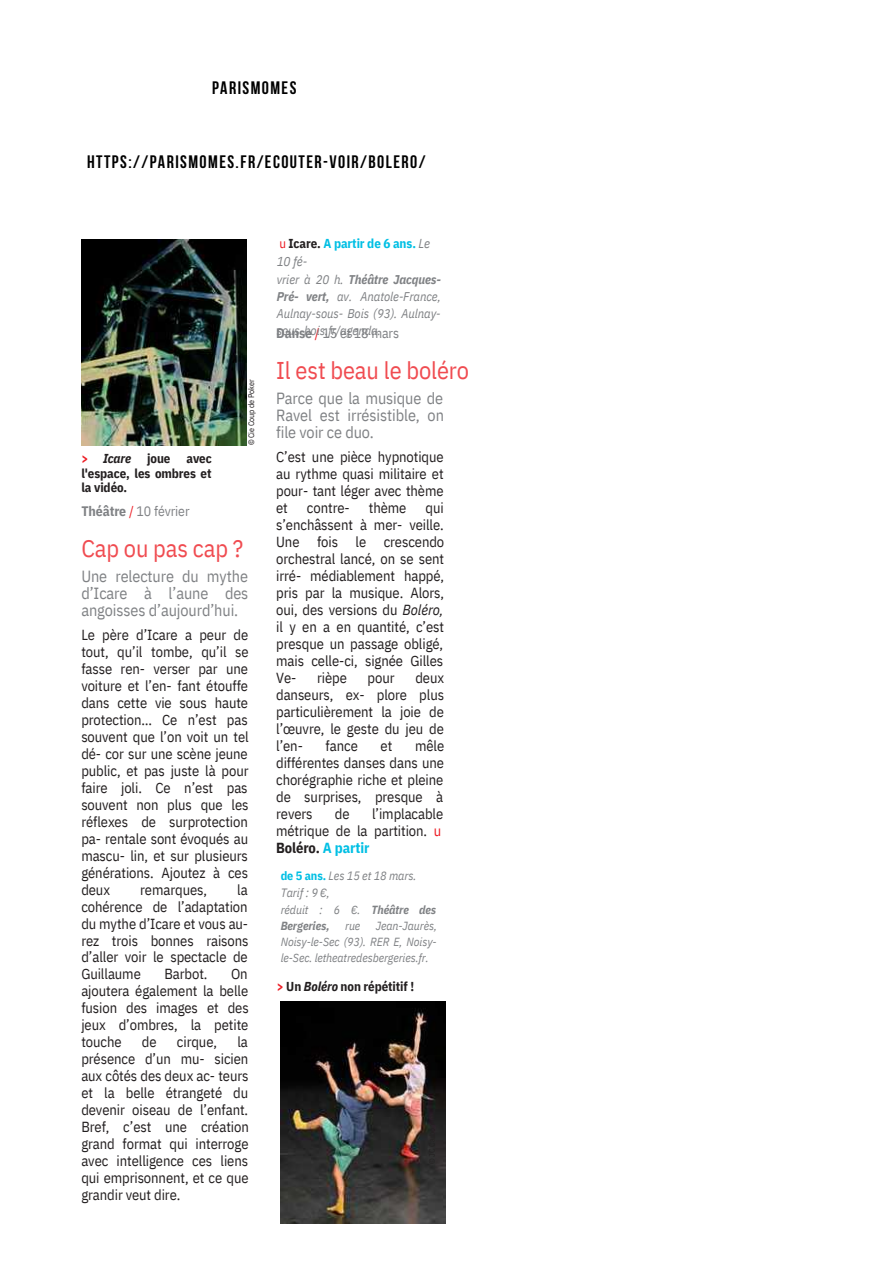
<style>
.page{position:relative;width:893px;height:1264px;background:#fff}
.page>*{position:absolute;margin:0;border:0;box-sizing:border-box;transform-origin:0 0}
.t1{font:24.3px "IBM Plex Sans Cond";letter-spacing:-.005em;color:#f04c51}
.t2{font:700 18px "Bebas Neue";letter-spacing:.08em;color:#000}
.t3{font:16.2px/17px "IBM Plex Sans Cond";letter-spacing:-.005em;color:#808285;text-align:justify}
.t4{font:14.55px/17px "IBM Plex Sans Cond";letter-spacing:-.005em;color:#231f20;text-align:justify}
.t5{font:13.8px "IBM Plex Sans Cond";letter-spacing:-.005em;color:#808285}
.t6{font:700 12.9px/14.5px "IBM Plex Sans Cond";letter-spacing:-.005em;color:#231f20;text-align:justify}
.t7{font:700 12.9px/18.1px "IBM Plex Sans Cond";letter-spacing:-.005em;color:#00bfe4}
.t8{font:italic 12.6px/17px "IBM Plex Sans Cond";letter-spacing:-.005em;color:#808285;text-align:justify}
.t9{font:italic 12px/17px "IBM Plex Sans Cond";letter-spacing:-.005em;color:#808285}
.t10{font:italic 11.85px/15.9px "IBM Plex Sans Cond";letter-spacing:-.005em;color:#808285;text-align:justify}
.t11{font:italic 700 11.85px/15.9px "IBM Plex Sans Cond";letter-spacing:-.005em;color:#808285}
.t12{font:8.1px "IBM Plex Sans Cond";letter-spacing:-.005em;color:#231f20}
.s1{color:#ed1c24}
.s2{font-style:italic}
.s3{font-weight:700}
.s4{font-weight:400;color:#ed1c24}
.s5{color:#231f20}
.s6{font-weight:400;font-style:italic;color:#808285}
.s7{font-weight:700;color:#00bfe4}
.s8{font-weight:700;font-style:normal;color:#00bfe4}
.s9{font-weight:400}
</style>
<div class="page">
<img style="left:81px;top:239px;width:166px;height:206px">
<img style="left:281px;top:1001px;width:164px;height:222px">
<p class="t2" style="left:212px;top:80px;width:86px">PARISMOMES</p>
<p class="t2" style="left:87px;top:154px;width:340px">HTTPS://PARISMOMES.FR/ECOUTER-VOIR/BOLERO/</p>
<p class="t6" style="left:81px;top:451px;width:132px"><span class="s1">&gt;</span> <span class="s2">Icare</span> joue avec l'espace, les ombres et la vidéo.</p>
<p class="t5" style="left:81px;top:502px;width:110px"><span class="s3">Théâtre</span> <span class="s1">/</span> 10 février</p>
<p class="t12" style="left:246px;top:445px;width:68px;rotate:-90deg">© Cie Coup de Poker</p>
<h1 class="t1" style="left:81px;top:531px;width:163px">Cap ou pas cap ?</h1>
<p class="t3" style="left:81px;top:567px;width:168px">Une relecture du mythe d’Icare à l’aune des angoisses d’aujourd’hui.</p>
<p class="t4" style="left:81px;top:626px;width:169px">Le père d’Icare a peur de tout, qu’il tombe, qu’il se fasse ren- verser par une voiture et l’en- fant étouffe dans cette vie sous haute protection… Ce n’est pas souvent que l’on voit un tel dé- cor sur une scène jeune public, et pas juste là pour faire joli. Ce n’est pas souvent non plus que les réflexes de surprotection pa- rentale sont évoqués au mascu- lin, et sur plusieurs générations. Ajoutez à ces deux</p>
<p class="t4" style="left:81px;top:880px;width:169px;text-indent:156px">la cohérence de l’adaptation du mythe d’Icare et vous au&shy;rez trois bonnes raisons d’aller voir le spectacle de Guillaume</p>
<p class="t4" style="left:140px;top:880px;width:68px">remarques,</p>
<p class="t4" style="left:164px;top:965px;width:45px">Barbot.</p>
<p class="t4" style="left:81px;top:965px;width:169px;text-indent:150px">On ajoutera également la belle fusion des images et des jeux d’ombres, la petite touche</p>
<p class="t4" style="left:81px;top:1033px;width:169px;text-indent:156px">la présence d’un mu- sicien aux côtés des deux ac- teurs et la belle étrangeté du devenir oiseau de l’enfant.<br>Bref, c’est une création grand format qui interroge avec intelligence ces liens qui emprisonnent, et ce que grandir veut dire.</p>
<p class="t4" style="left:142px;top:1033px;width:16px">de</p>
<p class="t4" style="left:177px;top:1033px;width:42px">cirque,</p>
<p class="t7" style="left:277px;top:234px;width:155px"><span class="s4">u</span> <span class="s5">Icare.</span> A partir de 6 ans. <span class="s6">Le<br>10 fé-</span></p>
<p class="t8" style="left:277px;top:271px;width:166px">vrier à 20 h. <span class="s3">Théâtre Jacques-Pré- vert,</span> av. Anatole-France, Aulnay-sous- Bois (93). Aulnay&shy;sous-bois.fr/agenda.</p>
<p class="t5" style="left:276px;top:324px;width:124px"><span class="s3">Danse</span> <span class="s1">/</span> 15 et 18 mars</p>
<h1 class="t1" style="left:276px;top:354px;width:194px">Il est beau le boléro</h1>
<p class="t3" style="left:276px;top:389px;width:169px">Parce que la musique de Ravel est irrésistible, on file voir ce duo.</p>
<p class="t4" style="left:276px;top:448px;width:169px">C’est une pièce hypnotique au rythme quasi militaire et pour- tant léger avec thème et</p>
<p class="t4" style="left:307px;top:499px;width:44px">contre-</p>
<p class="t4" style="left:369px;top:499px;width:39px">thème</p>
<p class="t4" style="left:276px;top:499px;width:170px;text-indent:149px">qui s’enchâssent à mer- veille.<br>Une fois le crescendo orchestral lancé, on se sent irré- médiablement happé, pris par la musique. Alors, oui, des versions du <span class="s2">Boléro, </span>il y en a en quantité, c’est presque un passage obligé, mais celle-ci, signée Gilles Ve-</p>
<p class="t4" style="left:317px;top:668px;width:31px">rièpe</p>
<p class="t4" style="left:367px;top:668px;width:28px">pour</p>
<p class="t4" style="left:276px;top:668px;width:169px;text-indent:139px">deux danseurs, ex- plore plus particulièrement la joie de l’œuvre, le geste du jeu de l’en-</p>
<p class="t4" style="left:276px;top:736px;width:170px;text-indent:139px">mêle différentes danses dans une chorégraphie riche et pleine de surprises, presque à revers</p>
<p class="t4" style="left:325px;top:736px;width:34px">fance</p>
<p class="t4" style="left:380px;top:736px;width:13px">et</p>
<p class="t4" style="left:276px;top:804px;width:169px;text-align:left;text-indent:96px">l’implacable métrique de la partition. <span class="s1">u<br></span><span class="s3">Boléro.</span> <span class="s7">A partir</span></p>
<p class="t4" style="left:335px;top:804px;width:16px">de</p>
<p class="t9" style="left:281px;top:867px;width:137px"><span class="s8">de 5 ans.</span> Les 15 et 18 mars.<br>Tarif : 9 €,</p>
<p class="t11" style="left:281px;top:901px;width:157px"><span class="s9">réduit : 6 €.</span> Théâtre des<br>Bergeries,</p>
<p class="t10" style="left:281px;top:917px;width:158px;text-indent:95px">Jean-Jaurès, Noisy-le-Sec (93). RER E, Noisy&shy;le-Sec. letheatredesbergeries.fr.</p>
<p class="t10" style="left:345px;top:917px;width:17px">rue</p>
<p class="t6" style="left:277px;top:978px;width:139px"><span class="s1">&gt;</span> Un <span class="s2">Boléro</span> non répétitif !</p>
</div>
